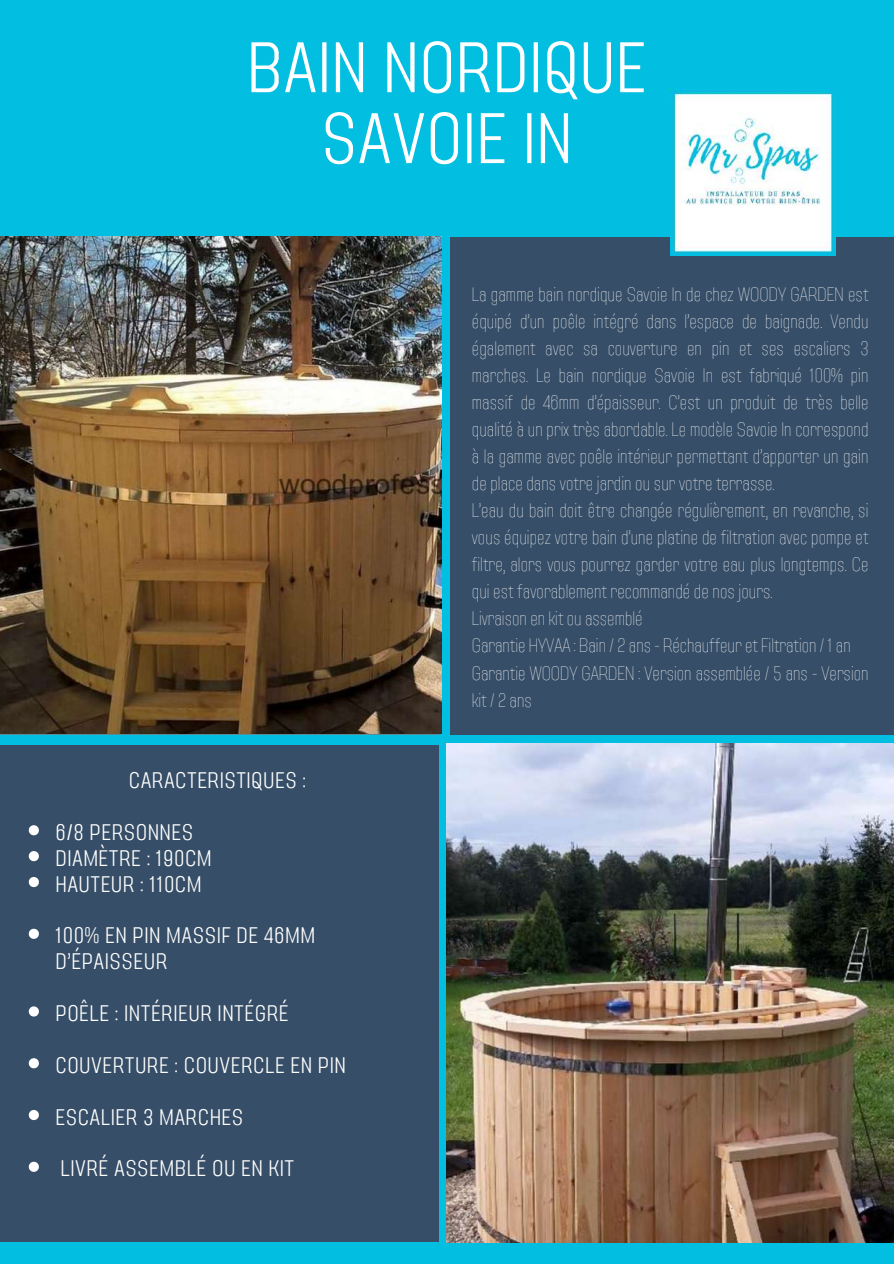
<style>
.page{position:relative;width:894px;height:1264px;background:#fff}
.page>*{position:absolute;margin:0;border:0;box-sizing:border-box;transform-origin:0 0}
.t1{font:71.25px/70.8px "Adirek Sans 300";letter-spacing:.03em;color:#fff;text-align:center}
.t2{font:22.5px/25.8px "Adirek Sans 300";letter-spacing:.05em;color:#fff}
.t3{font:19.5px/27px "Adirek Sans 100";letter-spacing:.005em;color:#fff}
</style>
<div class="page">
<div style="left:0;top:0;width:893px;height:1263px;background:#02bee1"></div>
<div style="left:450px;top:237px;width:443px;height:497px;background:#364e67"></div>
<div style="left:0;top:745px;width:438px;height:496px;background:#364e67"></div>
<img style="left:670px;top:90px;width:165px;height:165px">
<img style="left:0;top:237px;width:441px;height:496px">
<img style="left:446px;top:743px;width:447px;height:499px">
<svg style="left:29px;top:825px;width:10px;height:10px"></svg>
<svg style="left:29px;top:851px;width:10px;height:10px"></svg>
<svg style="left:29px;top:877px;width:10px;height:10px"></svg>
<svg style="left:29px;top:928px;width:10px;height:10px"></svg>
<svg style="left:29px;top:1006px;width:10px;height:10px"></svg>
<svg style="left:29px;top:1058px;width:10px;height:10px"></svg>
<svg style="left:29px;top:1110px;width:10px;height:10px"></svg>
<svg style="left:29px;top:1161px;width:10px;height:10px"></svg>
<h1 class="t1" style="left:248px;top:32px;width:399px">BAIN NORDIQUE<br>SAVOIE IN</h1>
<p class="t2" style="left:129px;top:767px;width:178px">CARACTERISTIQUES :</p>
<p class="t2" style="left:56px;top:819px;width:157px">6/8 PERSONNES<br>DIAMÈTRE : 190CM<br>HAUTEUR : 110CM</p>
<p class="t2" style="left:56px;top:922px;width:260px">100% EN PIN MASSIF DE 46MM<br>D’ÉPAISSEUR</p>
<p class="t2" style="left:56px;top:1000px;width:234px">POÊLE : INTÉRIEUR INTÉGRÉ</p>
<p class="t2" style="left:56px;top:1052px;width:291px">COUVERTURE : COUVERCLE EN PIN</p>
<p class="t2" style="left:56px;top:1103px;width:189px">ESCALIER 3 MARCHES</p>
<p class="t2" style="left:61px;top:1155px;width:234px">LIVRÉ ASSEMBLÉ OU EN KIT</p>
<p class="t3" style="left:471px;top:281px;width:398px">La gamme bain nordique Savoie In de chez WOODY GARDEN est équipé d’un poêle intégré dans l’espace de baignade. Vendu également avec sa couverture en pin et ses escaliers 3 marches. Le bain nordique Savoie In est fabriqué 100% pin massif de 46mm d’épaisseur. C’est un produit de très belle qualité à un prix très abordable. Le modèle Savoie In correspond à la gamme avec poêle intérieur permettant d’apporter un gain de place dans votre jardin ou sur votre terrasse.<br>L’eau du bain doit être changée régulièrement, en revanche, si vous équipez votre bain d’une platine de filtration avec pompe et filtre, alors vous pourrez garder votre eau plus longtemps. Ce qui est favorablement recommandé de nos jours.<br>Livraison en kit ou assemblé<br>Garantie HYVAA : Bain / 2 ans - Réchauffeur et Filtration / 1 an Garantie WOODY GARDEN : Version assemblée / 5 ans - Version kit / 2 ans</p>
</div>
